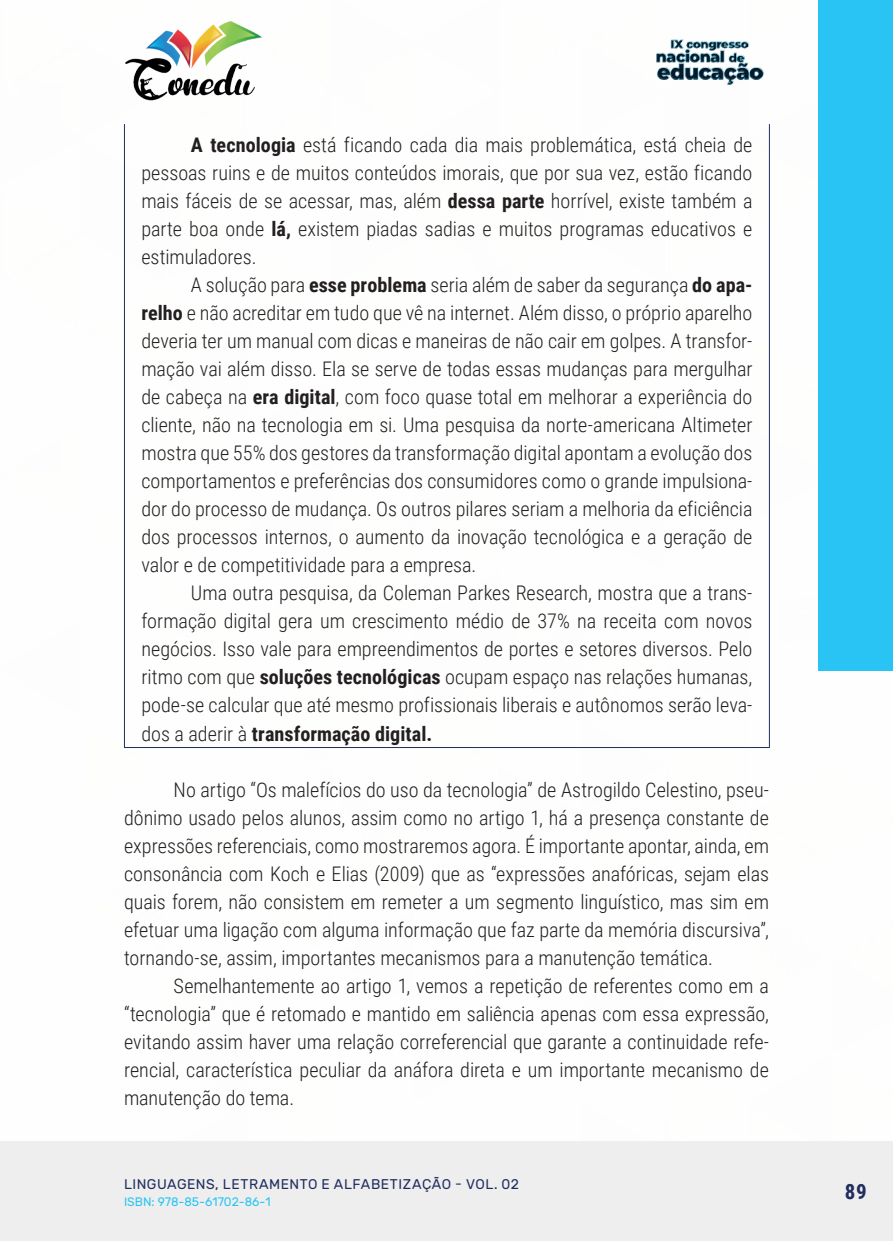
<style>
.page{position:relative;width:893px;height:1241px;background:#fff}
.page>*{position:absolute;margin:0;border:0;box-sizing:border-box;transform-origin:0 0}
.t1{font:700 21px "Roboto Condensed";color:#202d5e}
._9_CORPO{font:300 20.12px/28px "Roboto Condensed";color:#231f20;text-align:justify}
.t2{font:14px "Rubik";letter-spacing:.035em;color:#202d5e}
.t3{font:12.25px "Rubik";color:#29c4f3}
.s1{font-weight:700}
</style>
<div class="page">
<div style="left:0;top:1141px;width:893px;height:99px;background:#eeeeef"></div>
<div style="left:819px;top:0;width:74px;height:670px;background:#29c4f3"></div>
<img style="left:125px;top:20px;width:137px;height:81px">
<img style="left:656px;top:39px;width:108px;height:46px">
<hr style="left:124px;top:124px;width:1px;height:623px;background:#202d5e">
<hr style="left:769px;top:124px;width:1px;height:623px;background:#202d5e">
<hr style="left:124px;top:747px;width:646px;height:1px;background:#202d5e">
<p class="_9_CORPO" style="left:141px;top:130px;width:613px;text-indent:50px"><span class="s1">A tecnologia</span> está ficando cada dia mais problemática, está cheia de pessoas ruins e de muitos conteúdos imorais, que por sua vez, estão ficando mais fáceis de se acessar, mas, além <span class="s1">dessa parte</span> horrível, existe também a parte boa onde <span class="s1">lá,</span> existem piadas sadias e muitos programas educativos e estimuladores.</p>
<p class="_9_CORPO" style="left:141px;top:270px;width:613px;text-indent:50px">A solução para <span class="s1">esse problema</span> seria além de saber da segurança <span class="s1">do apa&shy;relho</span> e não acreditar em tudo que vê na internet. Além disso, o próprio aparelho deveria ter um manual com dicas e maneiras de não cair em golpes. A transfor&shy;mação vai além disso. Ela se serve de todas essas mudanças para mergulhar de cabeça na <span class="s1">era digital</span>, com foco quase total em melhorar a experiência do cliente, não na tecnologia em si. Uma pesquisa da norte-americana Altimeter mostra que 55% dos gestores da transformação digital apontam a evolução dos comportamentos e preferências dos consumidores como o grande impulsiona&shy;dor do processo de mudança. Os outros pilares seriam a melhoria da eficiência dos processos internos, o aumento da inovação tecnológica e a geração de valor e de competitividade para a empresa.</p>
<p class="_9_CORPO" style="left:141px;top:578px;width:613px;text-indent:50px">Uma outra pesquisa, da Coleman Parkes Research, mostra que a trans&shy;formação digital gera um crescimento médio de 37% na receita com novos negócios. Isso vale para empreendimentos de portes e setores diversos. Pelo ritmo com que <span class="s1">soluções tecnológicas</span> ocupam espaço nas relações humanas, pode-se calcular que até mesmo profissionais liberais e autônomos serão leva&shy;dos a aderir à <span class="s1">transformação digital.</span></p>
<p class="_9_CORPO" style="left:124px;top:774px;width:646px;text-indent:50px">No artigo “Os malefícios do uso da tecnologia” de Astrogildo Celestino, pseu&shy;dônimo usado pelos alunos, assim como no artigo 1, há a presença constante de expressões referenciais, como mostraremos agora. É importante apontar, ainda, em consonância com Koch e Elias (2009) que as “expressões anafóricas, sejam elas quais forem, não consistem em remeter a um segmento linguístico, mas sim em efetuar uma ligação com alguma informação que faz parte da memória discursiva”, tornando-se, assim, importantes mecanismos para a manutenção temática.</p>
<p class="_9_CORPO" style="left:124px;top:970px;width:646px;text-indent:50px">Semelhantemente ao artigo 1, vemos a repetição de referentes como em a “tecnologia” que é retomado e mantido em saliência apenas com essa expressão, evitando assim haver uma relação correferencial que garante a continuidade refe&shy;rencial, característica peculiar da anáfora direta e um importante mecanismo de manutenção do tema.</p>
<p class="t2" style="left:124px;top:1175px;width:397px">LINGUAGENS, LETRAMENTO E ALFABETIZAÇÃO - VOL. 02</p>
<p class="t3" style="left:124px;top:1194px;width:148px">ISBN: 978-85-61702-86-1</p>
<p class="t1" style="left:845px;top:1176px;width:23px">89</p>
</div>
